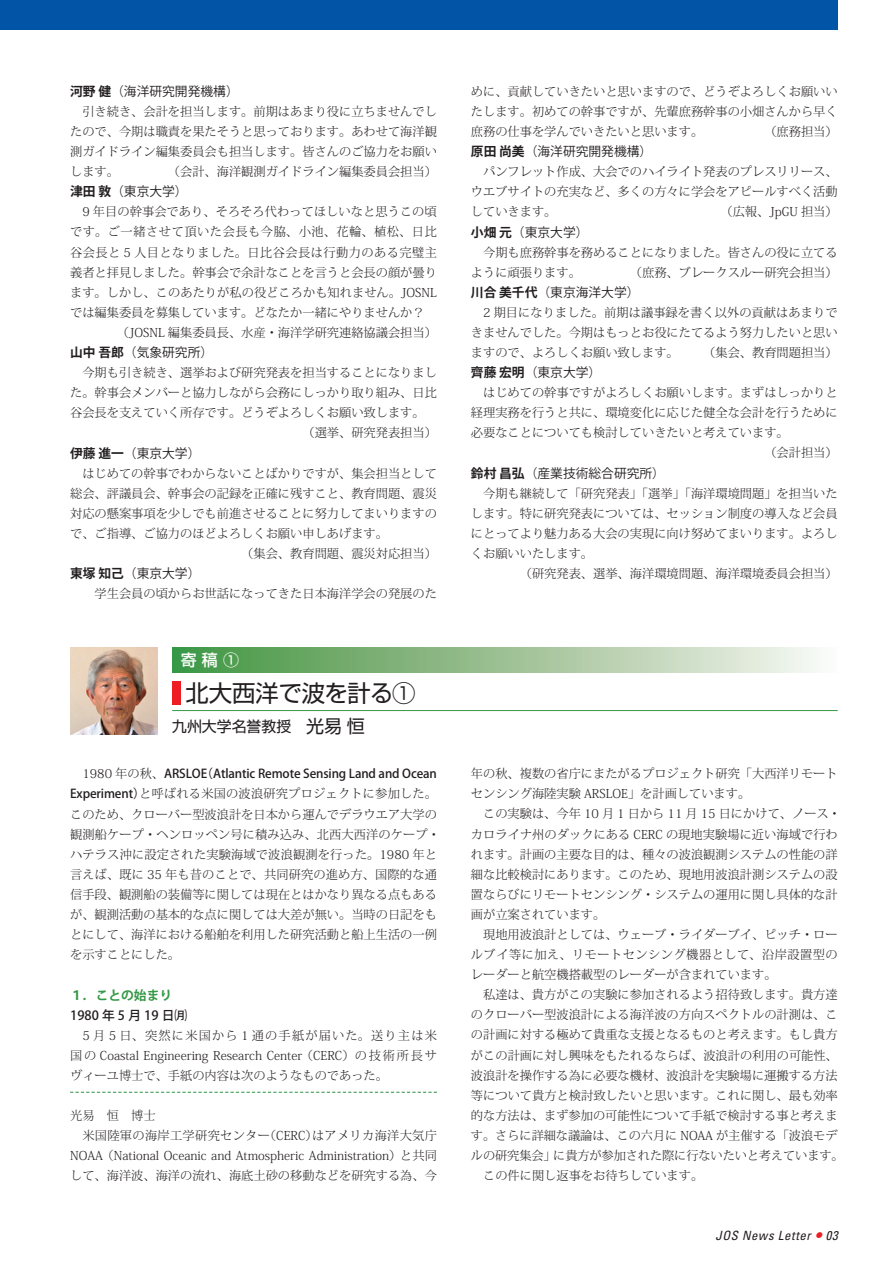
<style>
.page{position:relative;width:893px;height:1263px;background:#fff}
.page>*{position:absolute;margin:0;border:0;box-sizing:border-box;transform-origin:0 0}
.t1{font:23.4px "Shin Go Pro";letter-spacing:-.01em;color:#231f20}
.t2{font:500 15.9px "Shin Go Pro";color:#fff}
.t3{font:14.85px "Shin Go Pro";color:#231f20}
.t4{font:12.75px "Koz Go Pro";color:#231f20}
.t5{font:italic condensed 12.75px "Univers";letter-spacing:.05em;color:#231f20}
.t6{font:500 12.75px "Koz Go Pro";color:#231f20}
.t7{font:700 12.75px "Koz Go Pro";color:#359847}
.t8{font:300 12.15px/20.1px "Koz Min Pro";color:#231f20;text-align:justify}
.t9{font:500 12.15px "Koz Go Pro";letter-spacing:-.01em;color:#231f20}
.t10{font:300 12.15px "Koz Min Pro";letter-spacing:.025em;color:#231f20}
.s1{font-weight:700}
.s2{font-size:18px}
.s3{font-family:"Koz Min Pro";font-weight:300}
.s4{font-family:"Koz Go Pro";font-weight:500}
.s5{font-size:19.2px;color:#ee1d23}
</style>
<div class="page">
<div style="left:0;top:0;width:838px;height:30px;background:#0154a6"></div>
<svg style="left:70px;top:1092px;width:367px;height:1px"></svg>
<div style="left:172px;top:647px;width:666px;height:26px;background:linear-gradient(to right,#40923e,#fbf6f2)"></div>
<img style="left:70px;top:647px;width:87px;height:87px">
<hr style="left:172px;top:710px;width:666px;height:1px;background:#359847">
<div style="left:172px;top:681px;width:9px;height:23px;background:#ee1d23"></div>
<p class="t4" style="left:70px;top:83px;width:170px"><span class="s1">河野 健</span>（海洋研究開発機構）</p>
<p class="t8" style="left:70px;top:101px;width:368px;text-indent:12px">引き続き、会計を担当します。前期はあまり役に立ちませんでしたので、今期は職責を果たそうと思っております。あわせて海洋観測ガイドライン編集委員会も担当します。皆さんのご協力をお願いします。</p>
<p class="t8" style="left:168px;top:161px;width:270px">（会計、海洋観測ガイドライン編集委員会担当）</p>
<p class="t4" style="left:70px;top:184px;width:119px"><span class="s1">津田 敦</span>（東京大学）</p>
<p class="t8" style="left:70px;top:201px;width:368px;text-indent:12px">9 年目の幹事会であり、そろそろ代わってほしいなと思うこの頃です。ご一緒させて頂いた会長も今脇、小池、花輪、植松、日比谷会長と 5 人目となりました。日比谷会長は行動力のある完璧主義者と拝見しました。幹事会で余計なことを言うと会長の顔が曇ります。しかし、このあたりが私の役どころかも知れません。JOSNLでは編集委員を募集しています。どなたか一緒にやりませんか？</p>
<p class="t8" style="left:117px;top:322px;width:322px">（JOSNL 編集委員長、水産・海洋学研究連絡協議会担当）</p>
<p class="t4" style="left:70px;top:344px;width:145px"><span class="s1">山中 吾郎</span>（気象研究所）</p>
<p class="t8" style="left:82px;top:362px;width:356px">今期も引き続き、選挙および研究発表を担当することになりまし</p>
<p class="t8" style="left:70px;top:382px;width:368px">た。幹事会メンバーと協力しながら会務にしっかり取り組み、日比</p>
<p class="t8" style="left:70px;top:402px;width:356px">谷会長を支えていく所存です。どうぞよろしくお願い致します。</p>
<p class="t8" style="left:302px;top:422px;width:136px">（選挙、研究発表担当）</p>
<p class="t4" style="left:70px;top:445px;width:132px"><span class="s1">伊藤 進一</span>（東京大学）</p>
<p class="t8" style="left:82px;top:463px;width:356px">はじめての幹事でわからないことばかりですが、集会担当として</p>
<p class="t8" style="left:70px;top:483px;width:368px">総会、評議員会、幹事会の記録を正確に残すこと、教育問題、震災</p>
<p class="t8" style="left:70px;top:503px;width:368px">対応の懸案事項を少しでも前進させることに努力してまいりますの</p>
<p class="t8" style="left:70px;top:523px;width:319px">で、ご指導、ご協力のほどよろしくお願い申しあげます。</p>
<p class="t8" style="left:241px;top:543px;width:197px">（集会、教育問題、震災対応担当）</p>
<p class="t4" style="left:70px;top:565px;width:132px"><span class="s1">東塚 知己</span>（東京大学）</p>
<p class="t8" style="left:82px;top:583px;width:356px">　学生会員の頃からお世話になってきた日本海洋学会の発展のた</p>
<h2 class="t2" style="left:181px;top:647px;width:60px">寄 稿 ①</h2>
<h1 class="t1" style="left:185px;top:674px;width:231px">北大西洋で波を計る①</h1>
<p class="t3" style="left:172px;top:714px;width:194px">九州大学名誉教授　<span class="s2">光易恒</span></p>
<p class="t9" style="left:82px;top:766px;width:356px"><span class="s3">1980 年の秋、</span>ARSLOE（Atlantic Remote Sensing Land and Ocean</p>
<p class="t8" style="left:70px;top:783px;width:371px;text-align:left"><span class="s4">Experiment）</span>と呼ばれる米国の波浪研究プロジェクトに参加した。このため、クローバー型波浪計を日本から運んでデラウエア大学の観測船ケープ・ヘンロッペン号に積み込み、北西大西洋のケープ・ハテラス沖に設定された実験海域で波浪観測を行った。1980 年と言えば、既に 35 年も昔のことで、共同研究の進め方、国際的な通信手段、観測船の装備等に関しては現在とはかなり異なる点もあるが、観測活動の基本的な点に関しては大差が無い。当時の日記をもとにして、海洋における船舶を利用した研究活動と船上生活の一例を示すことにした。</p>
<p class="t7" style="left:70px;top:987px;width:104px">１．ことの始まり</p>
<p class="t6" style="left:70px;top:1007px;width:131px">1980 年 5 月 19 日㈪　</p>
<p class="t8" style="left:70px;top:1025px;width:368px;text-indent:12px">5 月 5 日、突然に米国から 1 通の手紙が届いた。送り主は米国の Coastal Engineering Research Center （CERC）の技術所長サヴィーユ博士で、手紙の内容は次のようなものであった。</p>
<p class="t8" style="left:70px;top:1105px;width:99px">光易　恒　博士　</p>
<p class="t10" style="left:82px;top:1127px;width:356px">米国陸軍の海岸工学研究センター（CERC）はアメリカ海洋大気庁</p>
<p class="t8" style="left:70px;top:1145px;width:368px">NOAA （National Oceanic and Atmospheric Administration）と共同</p>
<p class="t8" style="left:70px;top:1165px;width:368px">して、海洋波、海洋の流れ、海底土砂の移動などを研究する為、今</p>
<p class="t8" style="left:471px;top:81px;width:368px">めに、貢献していきたいと思いますので、どうぞよろしくお願いいたします。初めての幹事ですが、先輩庶務幹事の小畑さんから早く庶務の仕事を学んでいきたいと思います。</p>
<p class="t8" style="left:764px;top:121px;width:75px">（庶務担当）</p>
<p class="t4" style="left:471px;top:143px;width:183px"><span class="s1">原田 尚美</span>（海洋研究開発機構）</p>
<p class="t8" style="left:471px;top:161px;width:368px;text-indent:12px">パンフレット作成、大会でのハイライト発表のプレスリリース、ウエブサイトの充実など、多くの方々に学会をアピールすべく活動していきます。</p>
<p class="t8" style="left:720px;top:201px;width:119px">（広報、JpGU 担当）</p>
<p class="t4" style="left:471px;top:224px;width:119px"><span class="s1">小畑 元</span>（東京大学）</p>
<p class="t8" style="left:471px;top:242px;width:368px;text-indent:12px">今期も庶務幹事を務めることになりました。皆さんの役に立てるように頑張ります。</p>
<p class="t8" style="left:630px;top:262px;width:209px">（庶務、ブレークスルー研究会担当）</p>
<p class="t4" style="left:471px;top:284px;width:170px"><span class="s1">川合 美千代</span>（東京海洋大学）</p>
<p class="t8" style="left:471px;top:302px;width:368px;text-indent:12px">2 期目になりました。前期は議事録を書く以外の貢献はあまりできませんでした。今期はもっとお役にたてるよう努力したいと思いますので、よろしくお願い致します。</p>
<p class="t8" style="left:703px;top:342px;width:136px">（集会、教育問題担当）</p>
<p class="t4" style="left:471px;top:364px;width:132px"><span class="s1">齊藤 宏明</span>（東京大学）</p>
<p class="t8" style="left:483px;top:382px;width:356px">はじめての幹事ですがよろしくお願いします。まずはしっかりと</p>
<p class="t8" style="left:471px;top:402px;width:368px">経理実務を行うと共に、環境変化に応じた健全な会計を行うために</p>
<p class="t8" style="left:471px;top:422px;width:319px">必要なことについても検討していきたいと考えています。</p>
<p class="t8" style="left:764px;top:443px;width:75px">（会計担当）</p>
<p class="t4" style="left:471px;top:465px;width:196px"><span class="s1">鈴村 昌弘</span>（産業技術総合研究所）</p>
<p class="t8" style="left:483px;top:483px;width:356px">今期も継続して「研究発表」「選挙」「海洋環境問題」を担当いた</p>
<p class="t8" style="left:471px;top:503px;width:368px">します。特に研究発表については、セッション制度の導入など会員</p>
<p class="t8" style="left:471px;top:523px;width:368px">にとってより魅力ある大会の実現に向け努めてまいります。よろし</p>
<p class="t8" style="left:471px;top:543px;width:124px">くお願いいたします。</p>
<p class="t8" style="left:520px;top:563px;width:319px">（研究発表、選挙、海洋環境問題、海洋環境委員会担当）</p>
<p class="t8" style="left:471px;top:763px;width:368px">年の秋、複数の省庁にまたがるプロジェクト研究「大西洋リモートセンシング海陸実験 ARSLOE」を計画しています。</p>
<p class="t8" style="left:471px;top:803px;width:371px;text-align:left;text-indent:12px">この実験は、今年 10 月 1 日から 11 月 15 日にかけて、ノース・カロライナ州のダックにある CERC の現地実験場に近い海域で行われます。計画の主要な目的は、種々の波浪観測システムの性能の詳細な比較検討にあります。このため、現地用波浪計測システムの設置ならびにリモートセンシング・システムの運用に関し具体的な計画が立案されています。</p>
<p class="t8" style="left:471px;top:924px;width:368px;text-indent:12px">現地用波浪計としては、ウェーブ・ライダーブイ、ピッチ・ロールブイ等に加え、リモートセンシング機器として、沿岸設置型のレーダーと航空機搭載型のレーダーが含まれています。</p>
<p class="t8" style="left:483px;top:984px;width:356px">私達は、貴方がこの実験に参加されるよう招待致します。貴方達</p>
<p class="t8" style="left:471px;top:1004px;width:368px">のクローバー型波浪計による海洋波の方向スペクトルの計測は、こ</p>
<p class="t8" style="left:471px;top:1024px;width:368px">の計画に対する極めて貴重な支援となるものと考えます。もし貴方</p>
<p class="t8" style="left:471px;top:1044px;width:368px">がこの計画に対し興味をもたれるならば、波浪計の利用の可能性、</p>
<p class="t8" style="left:471px;top:1065px;width:368px">波浪計を操作する為に必要な機材、波浪計を実験場に運搬する方法</p>
<p class="t8" style="left:471px;top:1085px;width:368px">等について貴方と検討致したいと思います。これに関し、最も効率</p>
<p class="t8" style="left:471px;top:1105px;width:368px">的な方法は、まず参加の可能性について手紙で検討する事と考えま</p>
<p class="t8" style="left:471px;top:1125px;width:368px">す。さらに詳細な議論は、この六月に NOAA が主催する「波浪モデ</p>
<p class="t8" style="left:471px;top:1145px;width:374px">ルの研究集会」に貴方が参加された際に行ないたいと考えています。</p>
<p class="t8" style="left:483px;top:1165px;width:270px">この件に関し返事をお待ちしています。　　　　</p>
<p class="t5" style="left:715px;top:1227px;width:124px">JOS News Letter <span class="s5">•</span> 03</p>
</div>
